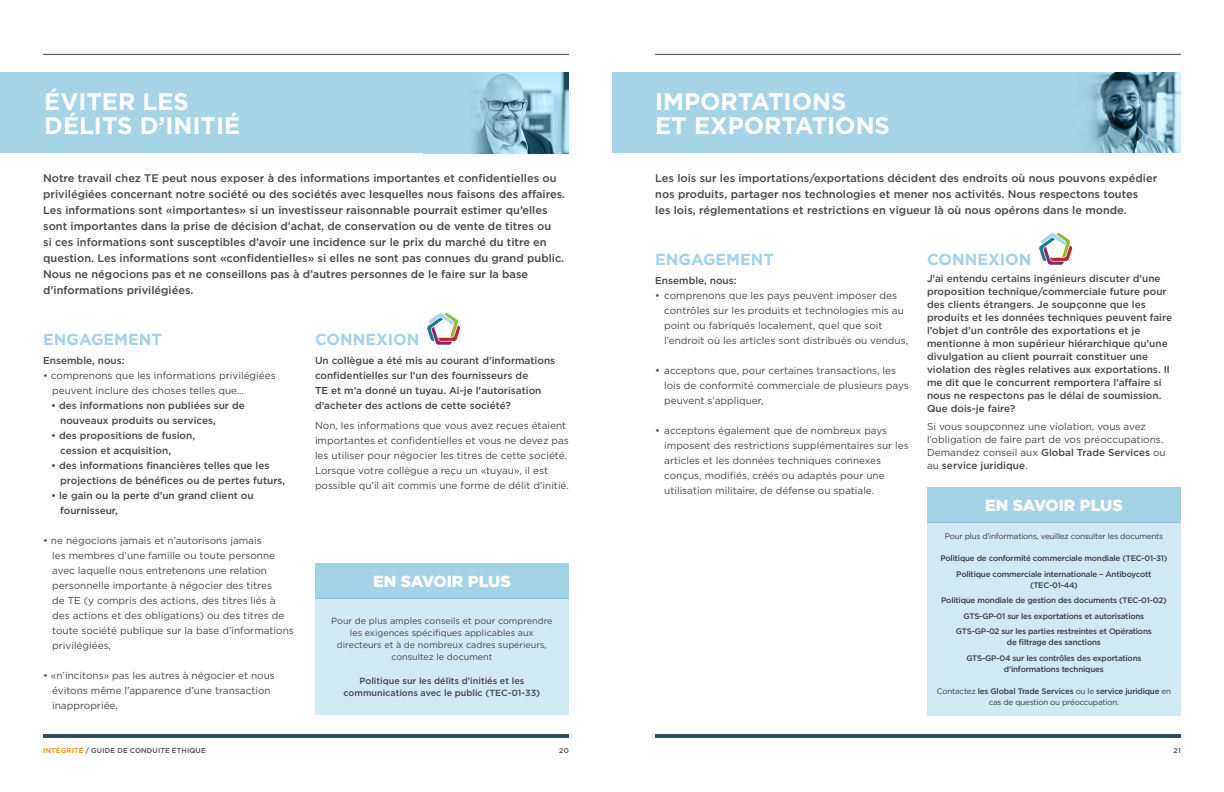
<style>
.page{position:relative;width:1224px;height:792px;background:#fff}
.page>*{position:absolute;margin:0;border:0;box-sizing:border-box;transform-origin:0 0}
.t1{font:700 24px/24px "Gotham";color:#fff}
.t2{font:700 16px "Gotham";color:#a4d3e6}
.t3{font:900 16px "Gotham";color:#fff}
.t4{font:500 11px/16px "Gotham";color:#464547}
.t5{font:10px/15px "Gotham";color:#464547}
.t6{font:500 10px/13px "Gotham";color:#464547}
.t7{font:9px/12px "Gotham";color:#464547;text-align:center}
.t8{font:500 9px/12px "Gotham";color:#464547;text-align:center}
.t9{font:500 8px/15.5px "Gotham";letter-spacing:-.025em;color:#464547;text-align:center}
.t10{font:8px/11px "Gotham";letter-spacing:-.025em;color:#464547;text-align:center}
.t11{font:500 7px "Gotham";letter-spacing:.03em;color:#464547}
.s1{font-weight:500}
.s2{color:#e98300}
</style>
<div class="page">
<hr style="left:655px;top:734px;width:526px;height:4px;background:#2e4957">
<hr style="left:655px;top:54px;width:526px;height:1px;background:#2e4957">
<hr style="left:43px;top:734px;width:526px;height:4px;background:#2e4957">
<hr style="left:43px;top:54px;width:526px;height:1px;background:#2e4957">
<div style="left:612px;top:72px;width:569px;height:81px;background:#a4d4e6"></div>
<img style="left:1090px;top:72px;width:91px;height:81px">
<div style="left:0;top:72px;width:569px;height:81px;background:#a4d4e6"></div>
<img style="left:473px;top:72px;width:96px;height:81px">
<div style="left:315px;top:598px;width:254px;height:117px;background:#d1e9f2"></div>
<div style="left:315px;top:563px;width:254px;height:35px;background:#a4d3e6"></div>
<svg style="left:427px;top:313px;width:33px;height:32px"></svg>
<div style="left:927px;top:522px;width:254px;height:194px;background:#d1e9f2"></div>
<div style="left:927px;top:487px;width:254px;height:35px;background:#a4d3e6"></div>
<svg style="left:1039px;top:233px;width:33px;height:32px"></svg>
<h1 class="t1" style="left:44px;top:89px;width:197px">ÉVITER LES<br>DÉLITS D’INITIÉ</h1>
<p class="t4" style="left:43px;top:170px;width:523px">Notre travail chez TE peut nous exposer à des informations importantes et confidentielles ou privilégiées concernant notre société ou des sociétés avec lesquelles nous faisons des affaires.<br>Les informations sont «importantes» si un investisseur raisonnable pourrait estimer qu’elles sont importantes dans la prise de décision d’achat, de conservation ou de vente de titres ou<br>si ces informations sont susceptibles d’avoir une incidence sur le prix du marché du titre en question. Les informations sont «confidentielles» si elles ne sont pas connues du grand public.<br>Nous ne négocions pas et ne conseillons pas à d’autres personnes de le faire sur la base d’informations privilégiées.</p>
<h2 class="t2" style="left:43px;top:328px;width:120px">ENGAGEMENT</h2>
<p class="t6" style="left:43px;top:354px;width:83px">Ensemble, nous:</p>
<p class="t5" style="left:52px;top:368px;width:225px;text-indent:-9px">• comprenons que les informations privilégiées peuvent inclure des choses telles que…</p>
<p class="t6" style="left:60px;top:398px;width:186px;line-height:15px;text-indent:-9px">• des informations non publiées sur de nouveaux produits ou services,</p>
<p class="t6" style="left:60px;top:428px;width:136px;line-height:15px;text-indent:-9px">• des propositions de fusion, cession et acquisition,</p>
<p class="t6" style="left:60px;top:458px;width:227px;line-height:15px;text-indent:-9px">• des informations financières telles que les projections de bénéfices ou de pertes futurs,</p>
<p class="t6" style="left:60px;top:488px;width:195px;line-height:15px;text-indent:-9px">• le gain ou la perte d’un grand client ou fournisseur,</p>
<p class="t5" style="left:52px;top:533px;width:243px;text-indent:-9px">• ne négocions jamais et n’autorisons jamais<br>les membres d’une famille ou toute personne avec laquelle nous entretenons une relation personnelle importante à négocier des titres<br>de TE (y compris des actions, des titres liés à des actions et des obligations) ou des titres de toute société publique sur la base d’informations privilégiées,</p>
<p class="t5" style="left:52px;top:668px;width:224px;text-indent:-9px">• «n’incitons» pas les autres à négocier et nous évitons même l’apparence d’une transaction inappropriée.</p>
<h2 class="t2" style="left:315px;top:328px;width:106px">CONNEXION</h2>
<p class="t6" style="left:315px;top:353px;width:242px;line-height:15px">Un collègue a été mis au courant d’informations confidentielles sur l’un des fournisseurs de<br>TE et m’a donné un tuyau. Ai-je l'autorisation d’acheter des actions de cette société?</p>
<p class="t5" style="left:315px;top:417px;width:255px">Non, les informations que vous avez reçues étaient importantes et confidentielles et vous ne devez pas les utiliser pour négocier les titres de cette société.<br>Lorsque votre collègue a reçu un «tuyau», il est possible qu’il ait commis une forme de délit d’initié.</p>
<h2 class="t3" style="left:373px;top:571px;width:139px">EN SAVOIR PLUS</h2>
<p class="t7" style="left:331px;top:615px;width:223px">Pour de plus amples conseils et pour comprendre les exigences spécifiques applicables aux directeurs et à de nombreux cadres supérieurs, consultez le document</p>
<p class="t8" style="left:344px;top:675px;width:198px">Politique sur les délits d’initiés et les communications avec le public (TEC-01-33)</p>
<h1 class="t1" style="left:655px;top:89px;width:236px">IMPORTATIONS<br>ET EXPORTATIONS</h1>
<p class="t4" style="left:655px;top:170px;width:504px">Les lois sur les importations/exportations décident des endroits où nous pouvons expédier nos produits, partager nos technologies et mener nos activités. Nous respectons toutes<br>les lois, réglementations et restrictions en vigueur là où nous opérons dans le monde.</p>
<h2 class="t2" style="left:655px;top:249px;width:120px">ENGAGEMENT</h2>
<p class="t6" style="left:655px;top:274px;width:83px">Ensemble, nous:</p>
<p class="t5" style="left:664px;top:288px;width:245px;text-indent:-9px">• comprenons que les pays peuvent imposer des contrôles sur les produits et technologies mis au point ou fabriqués localement, quel que soit l’endroit où les articles sont distribués ou vendus,</p>
<p class="t5" style="left:664px;top:363px;width:246px;text-indent:-9px">• acceptons que, pour certaines transactions, les lois de conformité commerciale de plusieurs pays peuvent s’appliquer,</p>
<p class="t5" style="left:664px;top:423px;width:246px;text-indent:-9px">• acceptons également que de nombreux pays imposent des restrictions supplémentaires sur les articles et les données techniques connexes conçus, modifiés, créés ou adaptés pour une utilisation militaire, de défense ou spatiale.</p>
<h2 class="t2" style="left:927px;top:249px;width:106px">CONNEXION</h2>
<p class="t6" style="left:927px;top:272px;width:247px">J’ai entendu certains ingénieurs discuter d’une proposition technique/commerciale future pour des clients étrangers. Je soupçonne que les produits et les données techniques peuvent faire l’objet d’un contrôle des exportations et je mentionne à mon supérieur hiérarchique qu’une divulgation au client pourrait constituer une violation des règles relatives aux exportations. Il me dit que le concurrent remportera l’affaire si nous ne respectons pas le délai de soumission.<br>Que dois-je faire?</p>
<p class="t5" style="left:927px;top:420px;width:240px;line-height:13px">Si vous soupçonnez une violation, vous avez l’obligation de faire part de vos préoccupations.<br>Demandez conseil aux <span class="s1">Global Trade Services</span> ou au <span class="s1">service juridique</span>.</p>
<h2 class="t3" style="left:985px;top:495px;width:139px">EN SAVOIR PLUS</h2>
<p class="t10" style="left:945px;top:531px;width:220px">Pour plus d’informations, veuillez consulter les documents</p>
<p class="t9" style="left:940px;top:551px;width:228px">Politique de conformité commerciale mondiale (TEC-01-31)<br>Politique commerciale internationale – Antiboycott</p>
<p class="t9" style="left:941px;top:577px;width:227px">(TEC-01-44)<br>Politique mondiale de gestion des documents (TEC-01-02)<br>GTS-GP-01 sur les exportations et autorisations GTS-GP-02 sur les parties restreintes et Opérations</p>
<p class="t9" style="left:966px;top:635px;width:177px">de filtrage des sanctions<br>GTS-GP-04 sur les contrôles des exportations</p>
<p class="t9" style="left:1004px;top:661px;width:101px">d’informations techniques</p>
<p class="t10" style="left:937px;top:685px;width:236px">Contactez <span class="s1">les Global Trade Services</span> ou le <span class="s1">service juridique</span> en cas de question ou préoccupation.</p>
<p class="t11" style="left:43px;top:746px;width:164px"><span class="s2">INTÉGRITÉ</span> / GUIDE DE CONDUITE ÉTHIQUE</p>
<p class="t11" style="left:559px;top:746px;width:11px">20</p>
<p class="t11" style="left:1174px;top:746px;width:9px">21</p>
</div>
